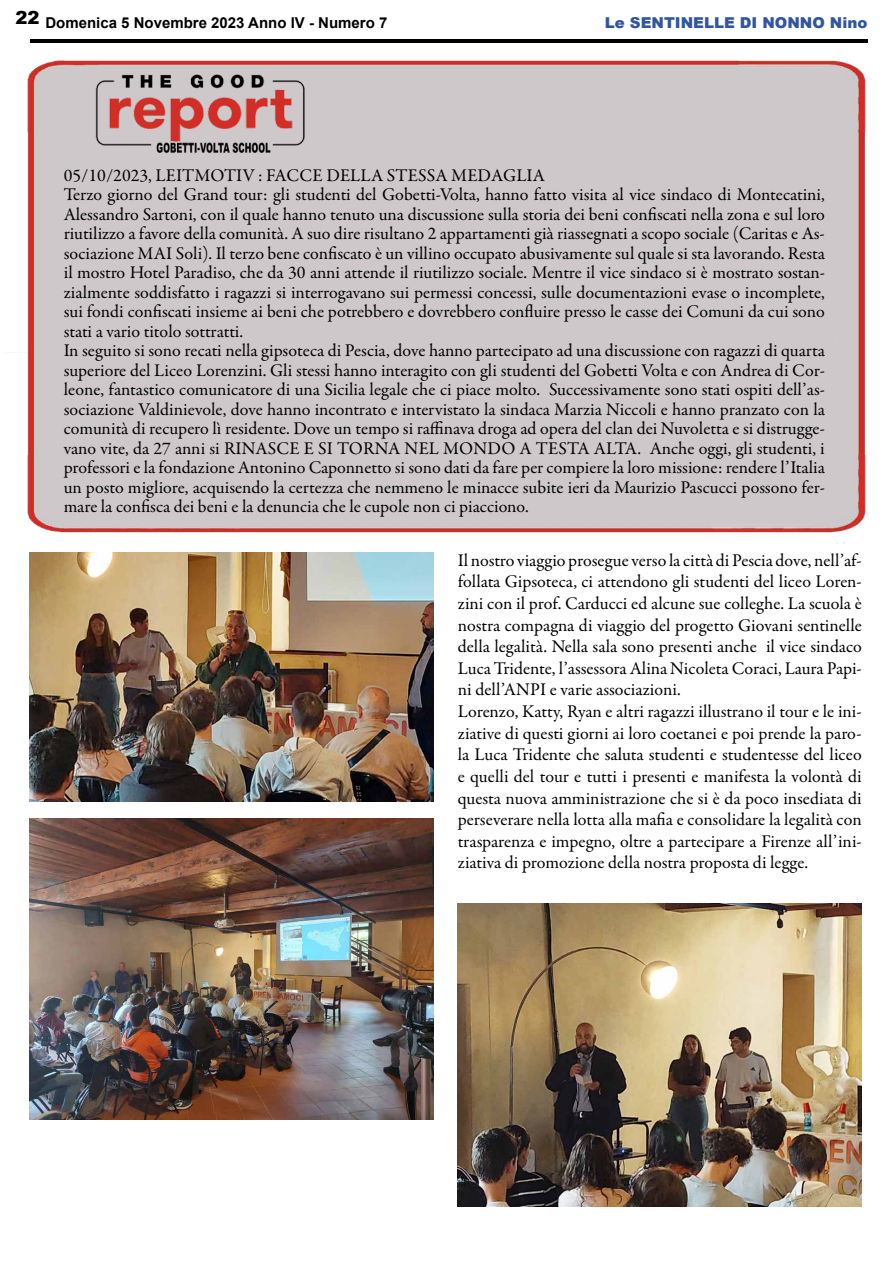
<style>
.page{position:relative;width:893px;height:1263px;background:#fff}
.page>*{position:absolute;margin:0;border:0;box-sizing:border-box;transform-origin:0 0}
.t1{font:18px/19.5px "Garamond Premr Pro";color:#000}
.t2{font:900 18px "Arial";color:#000}
.t3{font:700 15px "Arial";color:#000}
.t4{font:900 15px "Arial";color:#3055a3}
</style>
<div class="page">
<hr style="left:30px;top:39px;width:837px;height:3px;background:#000">
<img style="left:27px;top:42px;width:841px;height:502px">
<img style="left:85px;top:68px;width:228px;height:95px">
<img style="left:30px;top:553px;width:404px;height:248px">
<img style="left:30px;top:819px;width:404px;height:301px">
<img style="left:458px;top:903px;width:404px;height:303px">
<p class="t2" style="left:16px;top:4px;width:26px">22</p>
<p class="t3" style="left:45px;top:12px;width:344px">Domenica 5 Novembre 2023 Anno IV - Numero 7</p>
<p class="t4" style="left:605px;top:12px;width:264px">Le SENTINELLE DI NONNO Nino</p>
<p class="t1" style="left:64px;top:166px;width:763px">05/10/2023, LEITMOTIV : FACCE DELLA STESSA MEDAGLIA<br>Terzo giorno del Grand tour: gli studenti del Gobetti-Volta, hanno fatto visita al vice sindaco di Montecatini, Alessandro Sartoni, con il quale hanno tenuto una discussione sulla storia dei beni confiscati nella zona e sul loro riutilizzo a favore della comunità. A suo dire risultano 2 appartamenti già riassegnati a scopo sociale (Caritas e As&shy;sociazione MAI Soli). Il terzo bene confiscato è un villino occupato abusivamente sul quale si sta lavorando. Resta il mostro Hotel Paradiso, che da 30 anni attende il riutilizzo sociale. Mentre il vice sindaco si è mostrato sostan&shy;zialmente soddisfatto i ragazzi si interrogavano sui permessi concessi, sulle documentazioni evase o incomplete, sui fondi confiscati insieme ai beni che potrebbero e dovrebbero confluire presso le casse dei Comuni da cui sono stati a vario titolo sottratti.<br>In seguito si sono recati nella gipsoteca di Pescia, dove hanno partecipato ad una discussione con ragazzi di quarta superiore del Liceo Lorenzini. Gli stessi hanno interagito con gli studenti del Gobetti Volta e con Andrea di Cor&shy;leone, fantastico comunicatore di una Sicilia legale che ci piace molto. Successivamente sono stati ospiti dell’as&shy;sociazione Valdinievole, dove hanno incontrato e intervistato la sindaca Marzia Niccoli e hanno pranzato con la comunità di recupero lì residente. Dove un tempo si raffinava droga ad opera del clan dei Nuvoletta e si distrugge&shy;vano vite, da 27 anni si RINASCE E SI TORNA NEL MONDO A TESTA ALTA. Anche oggi, gli studenti, i professori e la fondazione Antonino Caponnetto si sono dati da fare per compiere la loro missione: rendere l’Italia un posto migliore, acquisendo la certezza che nemmeno le minacce subite ieri da Maurizio Pascucci possono fer&shy;mare la confisca dei beni e la denuncia che le cupole non ci piacciono.</p>
<p class="t1" style="left:458px;top:550px;width:406px;line-height:21.6px">Il nostro viaggio prosegue verso la città di Pescia dove, nell’af&shy;follata Gipsoteca, ci attendono gli studenti del liceo Loren&shy;zini con il prof. Carducci ed alcune sue colleghe. La scuola è nostra compagna di viaggio del progetto Giovani sentinelle della legalità. Nella sala sono presenti anche il vice sindaco Luca Tridente, l’assessora Alina Nicoleta Coraci, Laura Papi&shy;ni dell’ANPI e varie associazioni.<br>Lorenzo, Katty, Ryan e altri ragazzi illustrano il tour e le ini&shy;ziative di questi giorni ai loro coetanei e poi prende la paro&shy;la Luca Tridente che saluta studenti e studentesse del liceo e quelli del tour e tutti i presenti e manifesta la volontà di questa nuova amministrazione che si è da poco insediata di perseverare nella lotta alla mafia e consolidare la legalità con trasparenza e impegno, oltre a partecipare a Firenze all’ini&shy;ziativa di promozione della nostra proposta di legge.</p>
</div>
